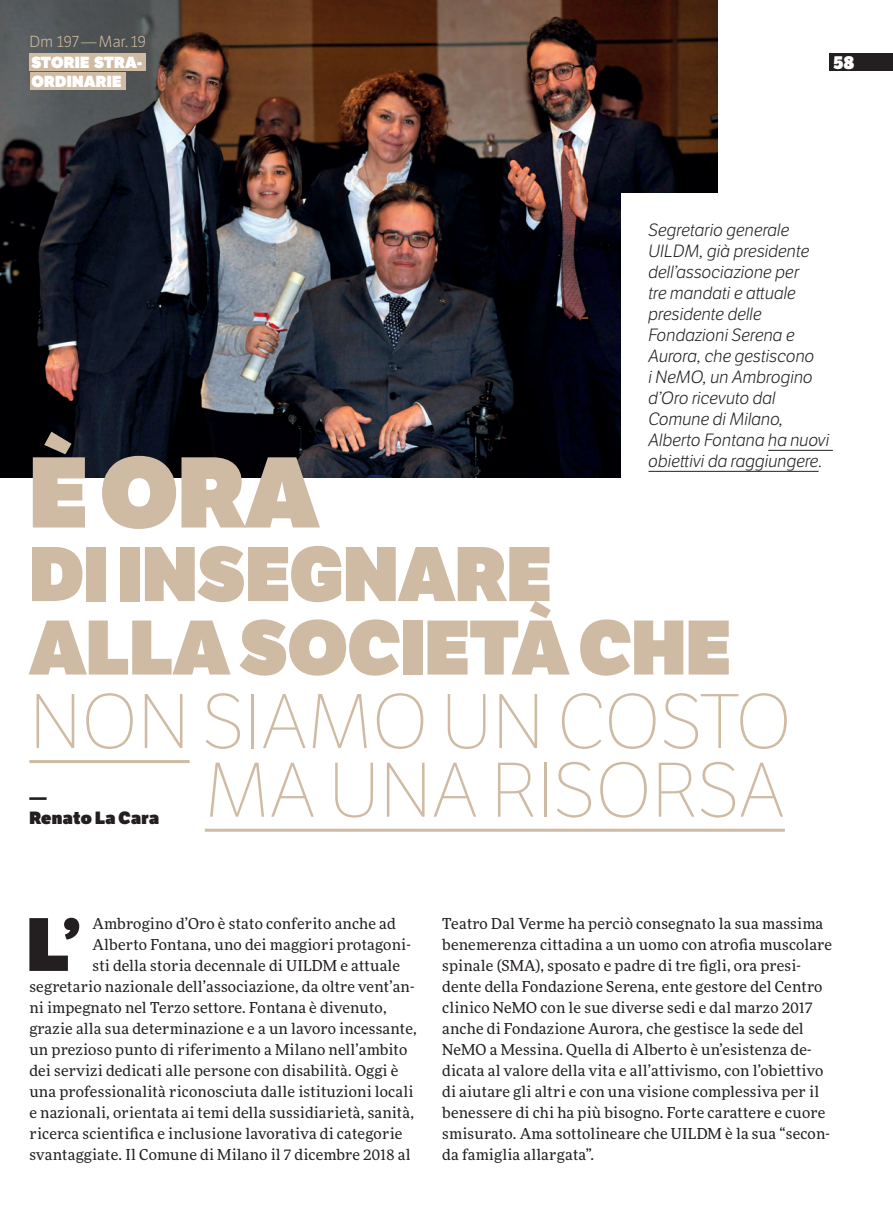
<style>
.page{position:relative;width:893px;height:1212px;background:#fff}
.page>*{position:absolute;margin:0;border:0;box-sizing:border-box;transform-origin:0 0}
.t1{font:800 97.5px "LFT Etica Display";color:#cfbba3}
.t2{font:100 75px "LFT Etica Display";color:#cfbba3}
.t3{font:800 75px/73.5px "LFT Etica Display";color:#cfbba3}
.t4{font:800 73.35px "LFT Etica Display";color:#231f20}
.t5{font:800 18px "LFT Etica Display";color:#fff}
.t6{font:italic 300 17.25px/21px "LFT Etica";color:#231f20}
.t7{font:800 17.25px/21px "LFT Etica Display";letter-spacing:.025em;color:#231f20}
.t8{font:800 15.6px/18.8px "LFT Etica Display";letter-spacing:.015em;color:#fff}
.t9{font:300 15.6px "LFT Etica";letter-spacing:.02em;color:#cfbba3}
.t10{font:15px/21px "More Pro";letter-spacing:.015em;color:#231f20}
</style>
<div class="page">
<img style="left:0;top:0;width:717px;height:477px">
<div style="left:829px;top:53px;width:64px;height:18px;background:#231f20"></div>
<div style="left:30px;top:53px;width:116px;height:18px;background:#cfbba3"></div>
<div style="left:30px;top:73px;width:95px;height:17px;background:#cfbba3"></div>
<hr style="left:29px;top:760px;width:161px;height:3px;background:#cfbba3">
<div style="left:621px;top:194px;width:200px;height:315px;background:#fff"></div>
<hr style="left:768px;top:450px;width:65px;height:1px;background:#231f20">
<hr style="left:648px;top:471px;width:171px;height:1px;background:#231f20">
<hr style="left:205px;top:829px;width:580px;height:3px;background:#cfbba3">
<p class="t9" style="left:29px;top:33px;width:118px">Dm 197 — Mar. 19</p>
<p class="t8" style="left:32px;top:53px;width:112px">STORIE STRA-<br>ORDINARIE</p>
<p class="t5" style="left:833px;top:51px;width:22px">58</p>
<p class="t6" style="left:648px;top:220px;width:182px">Segretario generale<br>UILDM, già presidente dell’associazione per<br>tre mandati e attuale presidente delle<br>Fondazioni Serena e<br>Aurora, che gestiscono<br>i NeMO, un Ambrogino d’Oro ricevuto dal<br>Comune di Milano,<br>Alberto Fontana ha nuovi obiettivi da raggiungere.</p>
<h1 class="t1" style="left:29px;top:431px;width:291px">È ORA</h1>
<h2 class="t3" style="left:29px;top:538px;width:703px">DI INSEGNARE<br>ALLA SOCIETÀ CHE</h2>
<h2 class="t2" style="left:29px;top:680px;width:764px">NON SIAMO UN COSTO</h2>
<p class="t7" style="left:29px;top:786px;width:131px">—<br>Renato La Cara</p>
<h2 class="t2" style="left:205px;top:748px;width:582px">MA UNA RISORSA</h2>
<h3 class="t4" style="left:27px;top:898px;width:55px">L’</h3>
<p class="t10" style="left:92px;top:912px;width:305px">Ambrogino d’Oro è stato conferito anche ad</p>
<p class="t10" style="left:92px;top:933px;width:320px">Alberto Fontana, uno dei maggiori protagoni-</p>
<p class="t10" style="left:92px;top:954px;width:309px">sti della storia decennale di UILDM e attuale</p>
<p class="t10" style="left:29px;top:975px;width:386px">segretario nazionale dell’associazione, da oltre vent’an-</p>
<p class="t10" style="left:29px;top:996px;width:359px">ni impegnato nel Terzo settore. Fontana è divenuto,</p>
<p class="t10" style="left:29px;top:1017px;width:389px">grazie alla sua determinazione e a un lavoro incessante,</p>
<p class="t10" style="left:29px;top:1038px;width:379px">un prezioso punto di riferimento a Milano nell’ambito</p>
<p class="t10" style="left:29px;top:1059px;width:370px">dei servizi dedicati alle persone con disabilità. Oggi è</p>
<p class="t10" style="left:29px;top:1080px;width:385px">una professionalità riconosciuta dalle istituzioni locali</p>
<p class="t10" style="left:29px;top:1101px;width:386px">e nazionali, orientata ai temi della sussidiarietà, sanità,</p>
<p class="t10" style="left:29px;top:1122px;width:374px">ricerca scientifica e inclusione lavorativa di categorie</p>
<p class="t10" style="left:29px;top:1143px;width:382px">svantaggiate. Il Comune di Milano il 7 dicembre 2018 al</p>
<p class="t10" style="left:442px;top:912px;width:391px">Teatro Dal Verme ha perciò consegnato la sua massima benemerenza cittadina a un uomo con atrofia muscolare spinale (SMA), sposato e padre di tre figli, ora presi&shy;dente della Fondazione Serena, ente gestore del Centro clinico NeMO con le sue diverse sedi e dal marzo 2017 anche di Fondazione Aurora, che gestisce la sede del NeMO a Messina. Quella di Alberto è un’esistenza de&shy;dicata al valore della vita e all’attivismo, con l’obiettivo di aiutare gli altri e con una visione complessiva per il benessere di chi ha più bisogno. Forte carattere e cuore smisurato. Ama sottolineare che UILDM è la sua “secon&shy;da famiglia allargata”.</p>
</div>
